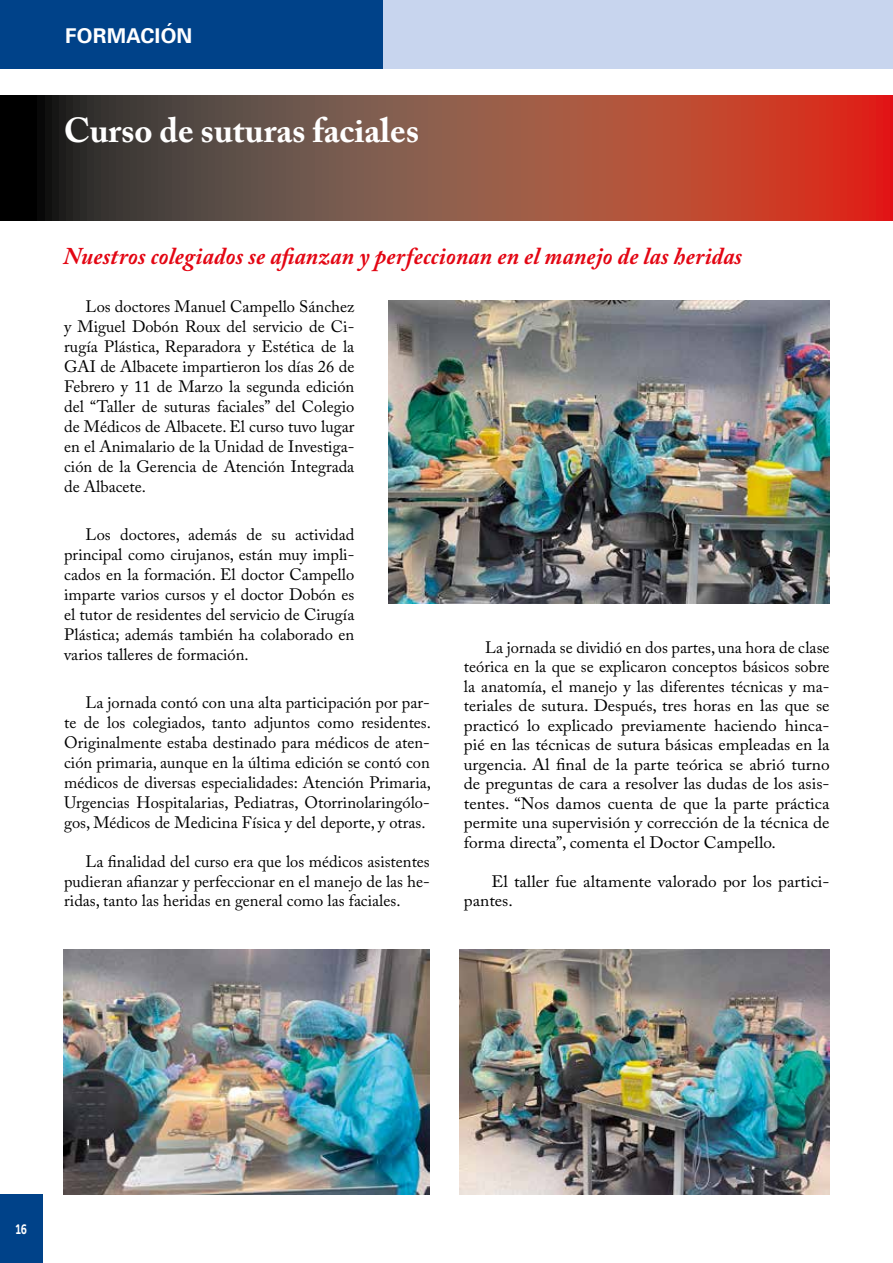
<style>
.page{position:relative;width:893px;height:1263px;background:#fff}
.page>*{position:absolute;margin:0;border:0;box-sizing:border-box;transform-origin:0 0}
.t1{font:700 34.5px "Adobe Caslon Pro";color:#fff}
.t2{font:italic 700 24px "Adobe Caslon Pro";letter-spacing:.01em;color:#e30613}
.t3{font:700 21px "Audi Sans";letter-spacing:.01em;color:#fff}
.t4{font:16.5px/20px "Adobe Caslon Pro";color:#000;text-align:justify}
.t5{font:16.5px/19.5px "Adobe Caslon Pro";color:#000;scale:1.05 1}
.t6{font:700 13.5px "Toyota Display";color:#fff;scale:.7 1}
</style>
<div class="page">
<div style="left:0;top:0;width:893px;height:68px;background:#c8d5ee"></div>
<svg style="left:0;top:95px;width:893px;height:125px;background:#874537"></svg>
<div style="left:0;top:1195px;width:43px;height:68px;background:#004289"></div>
<div style="left:0;top:0;width:382px;height:68px;background:#004289"></div>
<img style="left:388px;top:300px;width:441px;height:304px">
<img style="left:459px;top:949px;width:370px;height:246px">
<img style="left:64px;top:949px;width:365px;height:246px">
<p class="t3" style="left:65px;top:23px;width:129px">FORMACIÓN</p>
<h1 class="t1" style="left:64px;top:110px;width:357px">Curso de suturas faciales</h1>
<h2 class="t2" style="left:64px;top:241px;width:680px">Nuestros colegiados se afianzan y perfeccionan en el manejo de las heridas</h2>
<p class="t4" style="left:64px;top:297px;width:292px;text-indent:21px">Los doctores Manuel Campello Sánchez y Miguel Dobón Roux del servicio de Ci&shy;rugía Plástica, Reparadora y Estética de la GAI de Albacete impartieron los días 26 de Febrero y 11 de Marzo la segunda edición del “Taller de suturas faciales” del Colegio de Médicos de Albacete. El curso tuvo lugar en el Animalario de la Unidad de Investiga&shy;ción de la Gerencia de Atención Integrada de Albacete.</p>
<p class="t4" style="left:64px;top:524px;width:292px;text-indent:21px">Los doctores, además de su actividad principal como cirujanos, están muy impli&shy;cados en la formación. El doctor Campello imparte varios cursos y el doctor Dobón es el tutor de residentes del servicio de Cirugía Plástica; además también ha colaborado en varios talleres de formación.</p>
<p class="t4" style="left:64px;top:693px;width:368px;text-indent:21px">La jornada contó con una alta participación por par&shy;te de los colegiados, tanto adjuntos como residentes.<br>Originalmente estaba destinado para médicos de aten&shy;ción primaria, aunque en la última edición se contó con médicos de diversas especialidades: Atención Primaria, Urgencias Hospitalarias, Pediatras, Otorrinolaringólo&shy;gos, Médicos de Medicina Física y del deporte, y otras.</p>
<p class="t4" style="left:64px;top:851px;width:367px;line-height:19.5px;text-indent:21px">La finalidad del curso era que los médicos asistentes pudieran afianzar y perfeccionar en el manejo de las he&shy;ridas, tanto las heridas en general como las faciales.</p>
<p class="t4" style="left:464px;top:637px;width:367px;line-height:19.5px;text-indent:21px">La jornada se dividió en dos partes, una hora de clase teórica en la que se explicaron conceptos básicos sobre la anatomía, el manejo y las diferentes técnicas y ma&shy;teriales de sutura. Después, tres horas en las que se practicó lo explicado previamente haciendo hinca&shy;pié en las técnicas de sutura básicas empleadas en la urgencia. Al final de la parte teórica se abrió turno de preguntas de cara a resolver las dudas de los asis&shy;tentes. “Nos damos cuenta de que la parte práctica permite una supervisión y corrección de la técnica de forma directa”, comenta el Doctor Campello.</p>
<p class="t5" style="left:464px;top:871px;width:350px;text-indent:28px">El taller fue altamente valorado por los partici&shy;pantes.</p>
<p class="t6" style="left:16px;top:1220px;width:18px">16</p>
</div>
